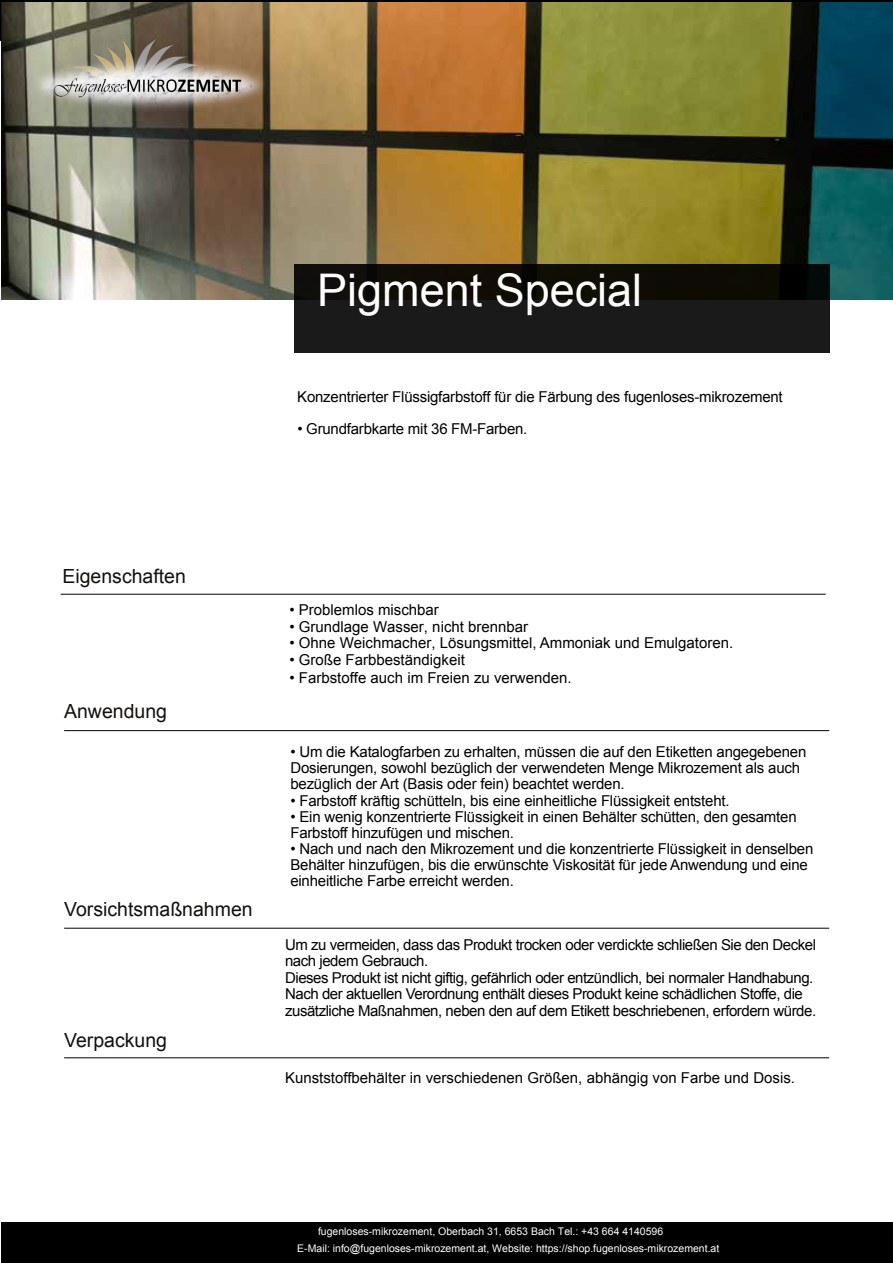
<style>
.page{position:relative;width:893px;height:1263px;background:#fff}
.page>*{position:absolute;margin:0;border:0;box-sizing:border-box;transform-origin:0 0}
.t1{font:45px "Arial";color:#fff}
.t2{font:19.5px "Arial";color:#12110c}
.t3{font:15px/16px "Arial";letter-spacing:-.015em;color:#000}
.t4{font:10.5px "Arial";color:#fff}
.s1{font-style:inherit}
</style>
<div class="page">
<div style="left:1px;top:1222px;width:892px;height:41px;background:#000"></div>
<div style="left:0;top:0;width:893px;height:41px;background:#000"></div>
<img style="left:1px;top:2px;width:892px;height:297px">
<div style="left:294px;top:264px;width:535px;height:88px;background:linear-gradient(to bottom,#0c0a03,#1e1e20)"></div>
<hr style="left:61px;top:594px;width:765px;height:1px;background:#000">
<hr style="left:64px;top:730px;width:765px;height:1px;background:#000">
<hr style="left:64px;top:928px;width:765px;height:1px;background:#000">
<hr style="left:64px;top:1057px;width:765px;height:1px;background:#000">
<img style="left:21px;top:37px;width:256px;height:77px">
<h1 class="t1" style="left:317px;top:261px;width:327px">Pigment Special</h1>
<p class="t3" style="left:297px;top:388px;width:487px">Konzentrierter Flüssigfarbstoff für die Färbung des <span class="s1">fugenloses-mikrozement</span></p>
<p class="t3" style="left:298px;top:421px;width:231px">• Grundfarbkarte mit 36 <span class="s1">FM</span>-Farben.</p>
<h2 class="t2" style="left:62px;top:563px;width:125px">Eigenschaften</h2>
<h2 class="t2" style="left:64px;top:699px;width:104px">Anwendung</h2>
<h2 class="t2" style="left:64px;top:896px;width:190px">Vorsichtsmaßnahmen</h2>
<h2 class="t2" style="left:64px;top:1027px;width:104px">Verpackung</h2>
<p class="t3" style="left:289px;top:602px;width:151px">• Problemlos mischbar</p>
<p class="t3" style="left:289px;top:618px;width:240px">• Grundlage Wasser, nicht brennbar</p>
<p class="t3" style="left:289px;top:635px;width:445px">• Ohne Weichmacher, Lösungsmittel, Ammoniak und Emulgatoren.</p>
<p class="t3" style="left:289px;top:651px;width:177px">• Große Farbbeständigkeit</p>
<p class="t3" style="left:289px;top:669px;width:284px">• Farbstoffe auch im Freien zu verwenden.</p>
<p class="t3" style="left:290px;top:744px;width:517px">• Um die Katalogfarben zu erhalten, müssen die auf den Etiketten angegebenen<br>Dosierungen, sowohl bezüglich der verwendeten Menge Mikrozement als auch bezüglich der Art (Basis oder fein) beachtet werden.</p>
<p class="t3" style="left:290px;top:792px;width:441px">• Farbstoff kräftig schütteln, bis eine einheitliche Flüssigkeit entsteht.</p>
<p class="t3" style="left:290px;top:808px;width:508px">• Ein wenig konzentrierte Flüssigkeit in einen Behälter schütten, den gesamten<br>Farbstoff hinzufügen und mischen.</p>
<p class="t3" style="left:290px;top:840px;width:524px">• Nach und nach den Mikrozement und die konzentrierte Flüssigkeit in denselben<br>Behälter hinzufügen, bis die erwünschte Viskosität für jede Anwendung und eine einheitliche Farbe erreicht werden.</p>
<p class="t3" style="left:285px;top:936px;width:533px;line-height:16.5px">Um zu vermeiden, dass das Produkt trocken oder verdickte schließen Sie den Deckel nach jedem Gebrauch.<br>Dieses Produkt ist nicht giftig, gefährlich oder entzündlich, bei normaler Handhabung.<br>Nach der aktuellen Verordnung enthält dieses Produkt keine schädlichen Stoffe, die zusätzliche Maßnahmen, neben den auf dem Etikett beschriebenen, erfordern würde.</p>
<p class="t3" style="left:285px;top:1070px;width:511px">Kunststoffbehälter in verschiedenen Größen, abhängig von Farbe und Dosis.</p>
<p class="t4" style="left:318px;top:1224px;width:347px">fugenloses-mikrozement, Oberbach 31, 6653 Bach Tel.: +43 664 4140596</p>
<p class="t4" style="left:297px;top:1242px;width:424px">E-Mail: info@fugenloses-mikrozement.at, Website: https://shop.fugenloses-mikrozement.at</p>
</div>
